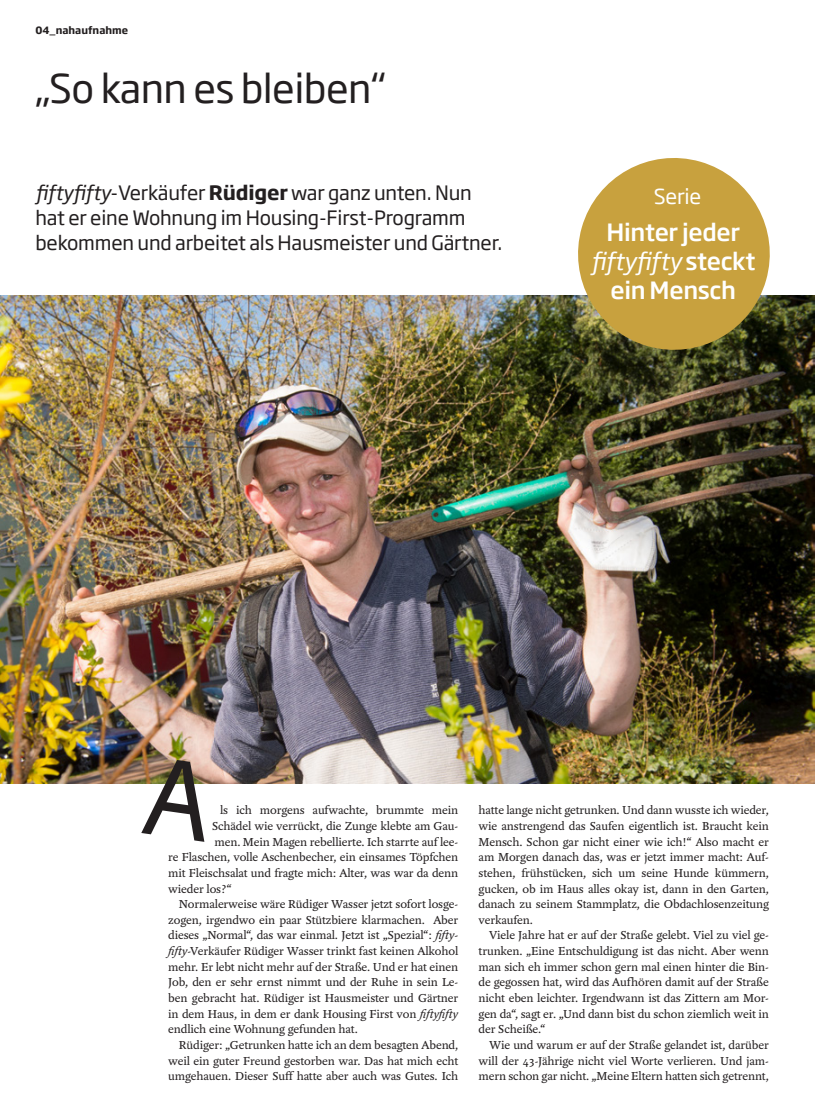
<style>
.page{position:relative;width:815px;height:1117px;background:#fff}
.page>*{position:absolute;margin:0;border:0;box-sizing:border-box;transform-origin:0 0}
.t1{font:39.25px "Soho Gothic Std";letter-spacing:-.015em;color:#231f20}
.t2{font:500 23.5px/29px "Soho Gothic Std";letter-spacing:-.015em;color:#fff;text-align:center}
.t3{font:20.5px "Soho Gothic Std";letter-spacing:-.015em;color:#fff}
.t4{font:19.62px/25.1px "Soho Gothic Std";letter-spacing:-.01em;color:#231f20}
.t5{font:12.5px/15.6px "Yoga OT";letter-spacing:-.01em;color:#231f20;text-align:justify}
.t6{font:700 10px "Soho Gothic Std";color:#231f20}
.s1{font-style:italic}
.s2{font-weight:700}
.s3{font-weight:400;font-style:italic}
</style>
<div class="page">
<img style="left:0;top:296px;width:815px;height:487px">
<svg style="left:567px;top:158px;width:214px;height:202px;fill:#c8a13e"></svg>
<img style="left:141px;top:756px;width:74px;height:28px">
<p class="t6" style="left:35px;top:24px;width:94px">04_nahaufnahme</p>
<h1 class="t1" style="left:35px;top:63px;width:351px">„So kann es bleiben“</h1>
<h3 class="t4" style="left:35px;top:181px;width:468px"><span class="s1">fiftyfifty</span>-Verkäufer <span class="s2">Rüdiger</span> war ganz unten. Nun hat er eine Wohnung im Housing-First-Programm bekommen und arbeitet als Hausmeister und Gärtner.</h3>
<h3 class="t3" style="left:654px;top:184px;width:49px">Serie</h3>
<h2 class="t2" style="left:591px;top:218px;width:166px">Hinter jeder <span class="s3">fiftyfifty</span> steckt ein Mensch</h2>
<p class="t5" style="left:220px;top:802px;width:240px">ls ich morgens aufwachte, brummte mein</p>
<p class="t5" style="left:212px;top:818px;width:248px">Schädel wie verrückt, die Zunge klebte am Gau-</p>
<p class="t5" style="left:215px;top:833px;width:245px">men. Mein Magen rebellierte. Ich starrte auf lee-</p>
<p class="t5" style="left:168px;top:849px;width:292px">re Flaschen, volle Aschenbecher, ein einsames Töpfchen</p>
<p class="t5" style="left:168px;top:865px;width:291px">mit Fleischsalat und fragte mich: Alter, was war da denn</p>
<p class="t5" style="left:168px;top:880px;width:65px">wieder los?“</p>
<p class="t5" style="left:179px;top:896px;width:281px">Normalerweise wäre Rüdiger Wasser jetzt sofort losge-</p>
<p class="t5" style="left:168px;top:912px;width:292px">zogen, irgendwo ein paar Stützbiere klarmachen. Aber</p>
<p class="t5" style="left:168px;top:927px;width:291px">dieses „Normal“, das war einmal. Jetzt ist „Spezial“: <span class="s1">fifty-</span></p>
<p class="t5" style="left:168px;top:943px;width:291px"><span class="s1">fifty</span>-Verkäufer Rüdiger Wasser trinkt fast keinen Alkohol</p>
<p class="t5" style="left:168px;top:958px;width:291px">mehr. Er lebt nicht mehr auf der Straße. Und er hat einen</p>
<p class="t5" style="left:168px;top:974px;width:291px">Job, den er sehr ernst nimmt und der Ruhe in sein Le-</p>
<p class="t5" style="left:168px;top:990px;width:292px">ben gebracht hat. Rüdiger ist Hausmeister und Gärtner</p>
<p class="t5" style="left:168px;top:1005px;width:291px">in dem Haus, in dem er dank Housing First von <span class="s1">fiftyfifty</span></p>
<p class="t5" style="left:168px;top:1021px;width:191px">endlich eine Wohnung gefunden hat.</p>
<p class="t5" style="left:179px;top:1037px;width:281px">Rüdiger: „Getrunken hatte ich an dem besagten Abend,</p>
<p class="t5" style="left:168px;top:1052px;width:291px">weil ein guter Freund gestorben war. Das hat mich echt</p>
<p class="t5" style="left:168px;top:1068px;width:292px">umgehauen. Dieser Suff hatte aber auch was Gutes. Ich</p>
<p class="t5" style="left:479px;top:802px;width:292px">hatte lange nicht getrunken. Und dann wusste ich wieder, wie anstrengend das Saufen eigentlich ist. Braucht kein Mensch. Schon gar nicht einer wie ich!“ Also macht er am Morgen danach das, was er jetzt immer macht: Auf&shy;stehen, frühstücken, sich um seine Hunde kümmern, gucken, ob im Haus alles okay ist, dann in den Garten, danach zu seinem Stammplatz, die Obdachlosenzeitung verkaufen.</p>
<p class="t5" style="left:479px;top:927px;width:292px;text-indent:11px">Viele Jahre hat er auf der Straße gelebt. Viel zu viel ge&shy;trunken. „Eine Entschuldigung ist das nicht. Aber wenn man sich eh immer schon gern mal einen hinter die Bin&shy;de gegossen hat, wird das Aufhören damit auf der Straße nicht eben leichter. Irgendwann ist das Zittern am Mor&shy;gen da“, sagt er. „Und dann bist du schon ziemlich weit in der Scheiße.“</p>
<p class="t5" style="left:479px;top:1037px;width:292px;text-indent:11px">Wie und warum er auf der Straße gelandet ist, darüber will der 43-Jährige nicht viel Worte verlieren. Und jam&shy;mern schon gar nicht. „Meine Eltern hatten sich getrennt,</p>
</div>
